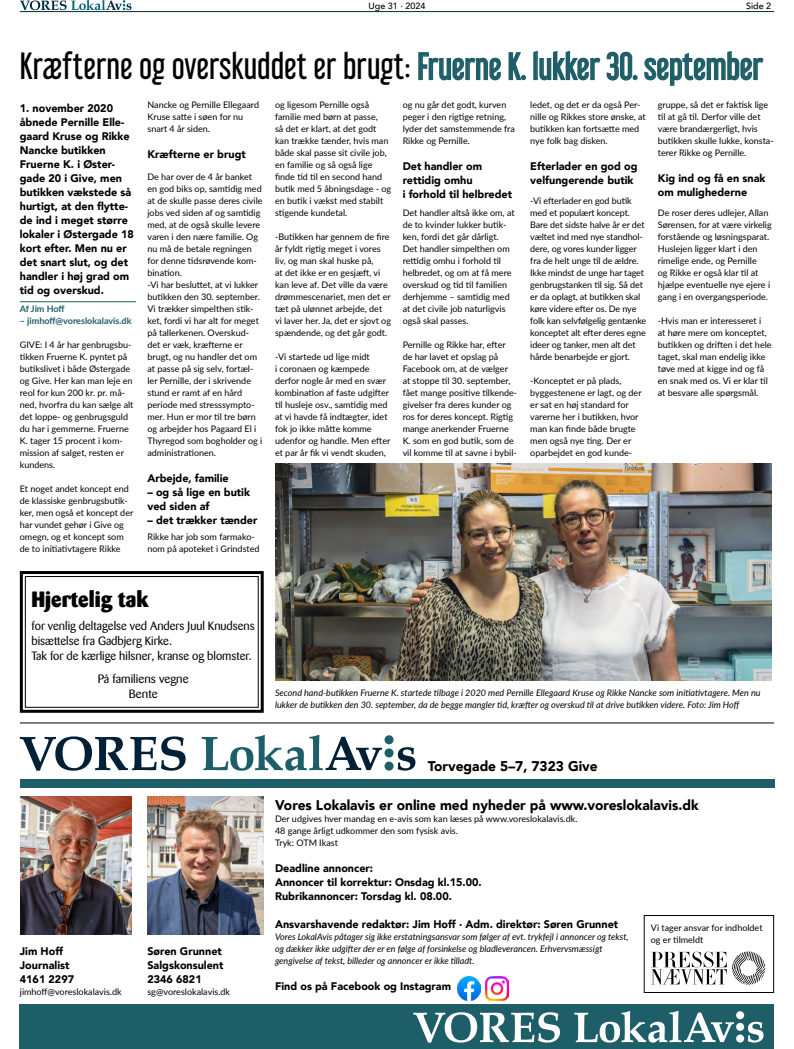
<style>
.page{position:relative;width:794px;height:1049px;background:#fff}
.page>*{position:absolute;margin:0;border:0;box-sizing:border-box;transform-origin:0 0}
.t1{font:33.8px "Libel Suit Rg";color:#000}
.t2{font:800 22px "Barmeno";color:#000}
.t3{font:900 14px "Avenir";color:#000}
.t4{font:12px/15px "Barmeno";color:#000}
.t5{font:900 11px/14px "Avenir";color:#000}
.t6{font:9px/12px "Lato";color:#000}
.t7{font:italic 9px/12px "Lato";color:#000}
.t8{font:700 9px "Lato";color:#1e5e69}
.t9{font:500 9px "Avenir";color:#000}
.s1{color:#1e5e69}
</style>
<div class="page">
<svg style="left:20px;top:0;width:111px;height:10px"></svg>
<hr style="left:20px;top:11px;width:754px;height:1px;background:#002a3e">
<svg style="left:20px;top:736px;width:166px;height:35px"></svg>
<svg style="left:202px;top:735px;width:213px;height:36px"></svg>
<div style="left:20px;top:1004px;width:754px;height:45px;background:#1e5e69"></div>
<div style="left:20px;top:779px;width:754px;height:9px;background:#1e5e69"></div>
<svg style="left:413px;top:1012px;width:147px;height:30px"></svg>
<svg style="left:574px;top:1011px;width:189px;height:31px"></svg>
<img style="left:457px;top:977px;width:23px;height:23px">
<img style="left:485px;top:977px;width:23px;height:23px">
<img style="left:20px;top:796px;width:111px;height:138px">
<img style="left:147px;top:796px;width:117px;height:138px">
<hr style="left:20px;top:723px;width:754px;height:1px;background:#000">
<div style="left:643px;top:915px;width:131px;height:78px;border:1px solid #000"></div>
<svg style="left:651px;top:951px;width:114px;height:33px"></svg>
<svg style="left:19px;top:571px;width:245px;height:142px"></svg>
<div style="left:25px;top:576px;width:234px;height:132px;border:1px solid #000"></div>
<hr style="left:20px;top:301px;width:116px;height:1px;background:#1e5e69">
<img style="left:275px;top:463px;width:496px;height:217px">
<p class="t9" style="left:368px;top:-2px;width:58px">Uge 31 · 2024</p>
<p class="t9" style="left:746px;top:-2px;width:27px">Side 2</p>
<h1 class="t1" style="left:20px;top:39px;width:744px">Kræfterne og overskuddet er brugt: <span class="s1">Fruerne K. lukker 30. september</span></h1>
<p class="t5" style="left:20px;top:101px;width:115px">1. november 2020 åbnede Pernille Elle&shy;gaard Kruse og Rikke<br>Nancke butikken<br>Fruerne K. i Øster&shy;gade 20 i Give, men butikken vækstede så hurtigt, at den flytte&shy;de ind i meget større lokaler i Østergade 18 kort efter. Men nu er det snart slut, og det handler i høj grad om tid og overskud.</p>
<p class="t8" style="left:20px;top:302px;width:46px">Af Jim Hoff</p>
<p class="t8" style="left:20px;top:314px;width:113px">– jimhoff@voreslokalavis.dk</p>
<p class="t6" style="left:20px;top:338px;width:115px">GIVE: I 4 år har genbrugsbu&shy;tikken Fruerne K. pyntet på butikslivet i både Østergade og Give. Her kan man leje en reol for kun 200 kr. pr. må&shy;ned, hvorfra du kan sælge alt det loppe- og genbrugsguld du har i gemmerne. Fruerne<br>K. tager 15 procent i kom&shy;mission af salget, resten er kundens.</p>
<p class="t6" style="left:20px;top:482px;width:115px">Et noget andet koncept end de klassiske genbrugsbutik&shy;ker, men også et koncept der har vundet gehør i Give og omegn, og et koncept som de to initiativtagere Rikke</p>
<p class="t6" style="left:147px;top:98px;width:113px">Nancke og Pernille Ellegaard<br>Kruse satte i søen for nu snart 4 år siden.</p>
<p class="t5" style="left:147px;top:147px;width:100px">Kræfterne er brugt</p>
<p class="t6" style="left:147px;top:170px;width:117px">De har over de 4 år banket en god biks op, samtidig med at de skulle passe deres civile jobs ved siden af og samtidig med, at de også skulle levere varen i den nære familie. Og nu må de betale regningen for denne tidsrøvende kom&shy;bination.<br>-Vi har besluttet, at vi lukker butikken den 30. september.<br>Vi trækker simpelthen stik&shy;ket, fordi vi har alt for meget på tallerkenen. Overskud&shy;det er væk, kræfterne er brugt, og nu handler det om at passe på sig selv, fortæl&shy;ler Pernille, der i skrivende stund er ramt af en hård periode med stresssympto&shy;mer. Hun er mor til tre børn og arbejder hos Pagaard El i<br>Thyregod som bogholder og i administrationen.</p>
<p class="t5" style="left:147px;top:471px;width:83px">Arbejde, familie</p>
<p class="t5" style="left:147px;top:485px;width:104px">– og så lige en butik ved siden af</p>
<p class="t5" style="left:147px;top:513px;width:111px">– det trækker tænder</p>
<p class="t6" style="left:147px;top:530px;width:114px">Rikke har job som farmako&shy;nom på apoteket i Grindsted</p>
<p class="t6" style="left:275px;top:98px;width:118px">og ligesom Pernille også familie med børn at passe,<br>så det er klart, at det godt kan trække tænder, hvis man både skal passe sit civile job, en familie og så også lige finde tid til en second hand butik med 5 åbningsdage - og en butik i vækst med stabilt stigende kundetal.</p>
<p class="t6" style="left:275px;top:230px;width:117px">-Butikken har gennem de fire år fyldt rigtig meget i vores liv, og man skal huske på,<br>at det ikke er en gesjæft, vi kan leve af. Det ville da være drømmescenariet, men det er tæt på ulønnet arbejde, det vi laver her. Ja, det er sjovt og spændende, og det går godt.</p>
<p class="t6" style="left:275px;top:350px;width:117px">-Vi startede ud lige midt<br>i coronaen og kæmpede derfor nogle år med en svær kombination af faste udgifter til husleje osv., samtidig med at vi havde få indtægter, idet fok jo ikke måtte komme udenfor og handle. Men efter et par år fik vi vendt skuden,</p>
<p class="t6" style="left:403px;top:98px;width:114px">og nu går det godt, kurven peger i den rigtige retning, lyder det samstemmende fra<br>Rikke og Pernille.</p>
<p class="t5" style="left:403px;top:159px;width:111px">Det handler om rettidig omhu<br>i forhold til helbredet</p>
<p class="t6" style="left:403px;top:206px;width:113px">Det handler altså ikke om, at de to kvinder lukker butik&shy;ken, fordi det går dårligt.<br>Det handler simpelthen om rettidig omhu i forhold til helbredet, og om at få mere overskud og tid til familien derhjemme – samtidig med at det civile job naturligvis også skal passes.</p>
<p class="t6" style="left:403px;top:338px;width:116px">Pernille og Rikke har, efter de har lavet et opslag på<br>Facebook om, at de vælger at stoppe til 30. september, fået mange positive tilkende&shy;givelser fra deres kunder og ros for deres koncept. Rigtig mange anerkender Fruerne<br>K. som en god butik, som de vil komme til at savne i bybil-</p>
<p class="t6" style="left:530px;top:98px;width:117px">ledet, og det er da også Per&shy;nille og Rikkes store ønske, at butikken kan fortsætte med nye folk bag disken.</p>
<p class="t5" style="left:530px;top:159px;width:109px">Efterlader en god og velfungerende butik</p>
<p class="t6" style="left:530px;top:194px;width:118px">-Vi efterlader en god butik med et populært koncept.<br>Bare det sidste halve år er det væltet ind med nye standhol&shy;dere, og vores kunder ligger fra de helt unge til de ældre.<br>Ikke mindst de unge har taget genbrugstanken til sig. Så det er da oplagt, at butikken skal køre videre efter os. De nye folk kan selvfølgelig gentænke konceptet alt efter deres egne ideer og tanker, men alt det hårde benarbejde er gjort.</p>
<p class="t6" style="left:530px;top:374px;width:113px">-Konceptet er på plads, byggestenene er lagt, og der er sat en høj standard for varerne her i butikken, hvor man kan finde både brugte men også nye ting. Der er oparbejdet en god kunde-</p>
<p class="t6" style="left:658px;top:98px;width:117px">gruppe, så det er faktisk lige til at gå til. Derfor ville det være brandærgerligt, hvis butikken skulle lukke, konsta&shy;terer Rikke og Pernille.</p>
<p class="t5" style="left:658px;top:171px;width:109px">Kig ind og få en snak om mulighederne</p>
<p class="t6" style="left:658px;top:206px;width:115px">De roser deres udlejer, Allan<br>Sørensen, for at være virkelig forstående og løsningsparat.<br>Huslejen ligger klart i den rimelige ende, og Pernille<br>og Rikke er også klar til at hjælpe eventuelle nye ejere i gang i en overgangsperiode.</p>
<p class="t6" style="left:658px;top:314px;width:115px">-Hvis man er interesseret i<br>at høre mere om konceptet, butikken og driften i det hele taget, skal man endelig ikke tøve med at kigge ind og få en snak med os. Vi er klar til at besvare alle spørgsmål.</p>
<h2 class="t2" style="left:32px;top:586px;width:118px">Hjertelig tak</h2>
<h3 class="t4" style="left:32px;top:618px;width:225px">for venlig deltagelse ved Anders Juul Knudsens bisættelse fra Gadbjerg Kirke.<br>Tak for de kærlige hilsner, kranse og blomster.</h3>
<h3 class="t4" style="left:98px;top:671px;width:92px;text-align:center">På familiens vegne<br>Bente</h3>
<p class="t7" style="left:275px;top:686px;width:487px">Second hand-butikken Fruerne K. startede tilbage i 2020 med Pernille Ellegaard Kruse og Rikke Nancke som initiativtagere. Men nu lukker de butikken den 30. september, da de begge mangler tid, kræfter og overskud til at drive butikken videre. Foto: Jim Hoff</p>
<p class="t5" style="left:20px;top:943px;width:56px">Jim Hoff<br>Journalist<br>4161 2297</p>
<p class="t6" style="left:20px;top:985px;width:103px">jimhoff@voreslokalavis.dk</p>
<p class="t5" style="left:147px;top:943px;width:78px">Søren Grunnet<br>Salgskonsulent<br>2346 6821</p>
<p class="t6" style="left:147px;top:985px;width:84px">sg@voreslokalavis.dk</p>
<h3 class="t3" style="left:428px;top:754px;width:171px">Torvegade 5–7, 7323 Give</h3>
<h3 class="t3" style="left:275px;top:793px;width:425px">Vores Lokalavis er online med nyheder på www.voreslokalavis.dk</h3>
<p class="t6" style="left:275px;top:812px;width:304px">Der udgives hver mandag en e-avis som kan læses på www.voreslokalavis.dk.<br>48 gange årligt udkommer den som fysisk avis.<br>Tryk: OTM Ikast</p>
<p class="t5" style="left:275px;top:861px;width:208px">Deadline annoncer:<br>Annoncer til korrektur: Onsdag kl.15.00.<br>Rubrikannoncer: Torsdag kl. 08.00.</p>
<p class="t5" style="left:275px;top:917px;width:345px">Ansvarshavende redaktør: Jim Hoff · Adm. direktør: Søren Grunnet</p>
<p class="t7" style="left:275px;top:930px;width:355px">Vores LokalAvis påtager sig ikke erstatningsansvar som følger af evt. trykfejl i annoncer og tekst, og dækker ikke udgifter der er en følge af forsinkelse og bladleverancen. Erhvervsmæssigt gengivelse af tekst, billeder og annoncer er ikke tilladt.</p>
<p class="t5" style="left:275px;top:979px;width:178px">Find os på Facebook og Instagram</p>
<p class="t6" style="left:651px;top:921px;width:113px">Vi tager ansvar for indholdet og er tilmeldt</p>
</div>
